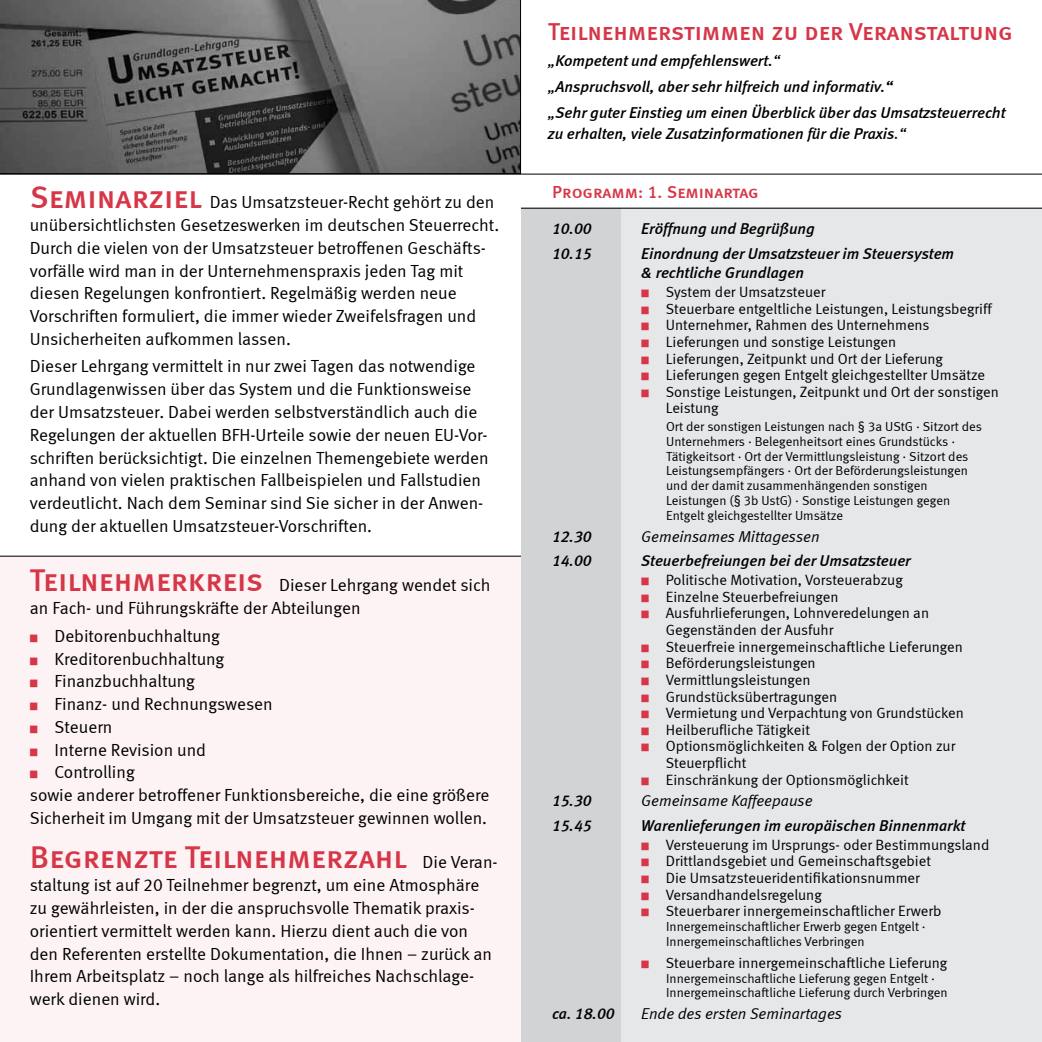
<style>
.page{position:relative;width:1042px;height:1042px;background:#fff}
.page>*{position:absolute;margin:0;border:0;box-sizing:border-box;transform-origin:0 0}
.t1{font:31.5px "Meta Medium LF Caps";color:#d63647}
.t2{font:24.5px "Meta Medium LF Caps";letter-spacing:-.005em;color:#d63647}
.t3{font:17.5px/22.8px "Meta Normal LF";color:#000}
.t4{font:17.5px "Meta Medium LF Caps";letter-spacing:-.005em;color:#d63647}
.t5{font:italic 15.75px/25.9px "Meta Medium LF";color:#000}
.t6{font:italic 15.75px "Meta Normal LF";color:#000}
.t7{font:14.88px/16.6px "Meta Normal LF";color:#000}
.t8{font:13.12px/14.9px "Meta Normal LF";color:#000}
.s1{font-family:"Meta Medium LF Caps";font-size:31.5px;color:#d63647}
.s2{color:#d63647}
.s3{font-family:"Meta Normal LF";font-size:17.5px;color:#000}
.s4{font-family:"Meta Normal LF"}
</style>
<div class="page">
<div style="left:521px;top:208px;width:521px;height:834px;background:#e6e7e8"></div>
<div style="left:521px;top:208px;width:99px;height:834px;background:#d1d3d4"></div>
<div style="left:0;top:556px;width:521px;height:486px;background:#fdf3f4"></div>
<svg style="left:0;top:0;width:521px;height:174px;background:#636363"></svg>
<hr style="left:0;top:174px;width:1042px;height:1px;background:#000">
<hr style="left:521px;top:208px;width:521px;height:1px;background:#000">
<hr style="left:1041px;top:209px;width:1px;height:833px;background:#d1d3d4">
<hr style="left:0;top:556px;width:521px;height:1px;background:#000">
<p class="t3" style="left:30px;top:191px;width:471px"><span class="s1">Seminarziel</span> Das Umsatzsteuer-Recht gehört zu den unübersichtlichsten Gesetzeswerken im deutschen Steuerrecht.<br>Durch die vielen von der Umsatzsteuer betroffenen Geschäfts&shy;vorfälle wird man in der Unternehmenspraxis jeden Tag mit diesen Regelungen konfrontiert. Regelmäßig werden neue Vorschriften formuliert, die immer wieder Zweifelsfragen und Unsicherheiten aufkommen lassen.</p>
<p class="t3" style="left:30px;top:355px;width:460px">Dieser Lehrgang vermittelt in nur zwei Tagen das notwendige Grundlagenwissen über das System und die Funktionsweise der Umsatzsteuer. Dabei werden selbstverständlich auch die Regelungen der aktuellen BFH-Urteile sowie der neuen EU-Vor&shy;schriften berücksichtigt. Die einzelnen Themengebiete werden anhand von vielen praktischen Fallbeispielen und Fallstudien verdeutlicht. Nach dem Seminar sind Sie sicher in der Anwen&shy;dung der aktuellen Umsatzsteuer-Vorschriften.</p>
<p class="t3" style="left:30px;top:574px;width:462px"><span class="s1">Teilnehmerkreis</span> Dieser Lehrgang wendet sich an Fach- und Führungskräfte der Abteilungen</p>
<p class="t3" style="left:30px;top:624px;width:192px"><span class="s2">■</span> Debitorenbuchhaltung</p>
<p class="t3" style="left:30px;top:647px;width:196px"><span class="s2">■</span> Kreditorenbuchhaltung</p>
<p class="t3" style="left:30px;top:669px;width:167px"><span class="s2">■</span> Finanzbuchhaltung</p>
<p class="t3" style="left:30px;top:692px;width:244px"><span class="s2">■</span> Finanz- und Rechnungswesen</p>
<p class="t3" style="left:30px;top:715px;width:84px"><span class="s2">■</span> Steuern</p>
<p class="t3" style="left:30px;top:738px;width:178px"><span class="s2">■</span> Interne Revision und</p>
<p class="t3" style="left:30px;top:760px;width:461px"><span class="s2">■</span> Controlling<br>sowie anderer betroffener Funktionsbereiche, die eine größere<br>Sicherheit im Umgang mit der Umsatzsteuer gewinnen wollen.</p>
<h1 class="t1" style="left:30px;top:839px;width:468px">Begrenzte Teilnehmerzahl <span class="s3">Die Veran-</span></h1>
<p class="t3" style="left:30px;top:873px;width:464px">staltung ist auf 20 Teilnehmer begrenzt, um eine Atmosphäre zu gewährleisten, in der die anspruchsvolle Thematik praxis&shy;orientiert vermittelt werden kann. Hierzu dient auch die von den Referenten erstellte Dokumentation, die Ihnen – zurück an Ihrem Arbeitsplatz – noch lange als hilfreiches Nachschlage&shy;werk dienen wird.</p>
<h2 class="t2" style="left:548px;top:18px;width:466px">Teilnehmerstimmen zu der Veranstaltung</h2>
<p class="t5" style="left:548px;top:48px;width:459px"><span class="s4">„</span>Kompetent und empfehlenswert.<span class="s4">“<br>„</span>Anspruchsvoll, aber sehr hilfreich und informativ.“<br><span class="s4">„</span>Sehr guter Einstieg um einen Überblick über das Umsatzsteuerrecht</p>
<p class="t5" style="left:548px;top:120px;width:359px">zu erhalten, viele Zusatzinformationen für die Praxis<span class="s4">.“</span></p>
<p class="t4" style="left:552px;top:182px;width:208px">Programm: 1. Seminartag</p>
<p class="t5" style="left:552px;top:216px;width:41px">10.00</p>
<p class="t5" style="left:641px;top:216px;width:175px">Eröffnung und Begrüßung</p>
<p class="t5" style="left:552px;top:240px;width:41px">10.15</p>
<p class="t5" style="left:641px;top:243px;width:314px;line-height:19.2px">Einordnung der Umsatzsteuer im Steuersystem &amp; rechtliche Grundlagen</p>
<p class="t7" style="left:641px;top:283px;width:186px"><span class="s2">■</span> System der Umsatzsteuer</p>
<p class="t7" style="left:641px;top:300px;width:352px"><span class="s2">■</span> Steuerbare entgeltliche Leistungen, Leistungsbegriff</p>
<p class="t7" style="left:641px;top:317px;width:290px"><span class="s2">■</span> Unternehmer, Rahmen des Unternehmens</p>
<p class="t7" style="left:641px;top:333px;width:256px"><span class="s2">■</span> Lieferungen und sonstige Leistungen</p>
<p class="t7" style="left:641px;top:350px;width:303px"><span class="s2">■</span> Lieferungen, Zeitpunkt und Ort der Lieferung</p>
<p class="t7" style="left:641px;top:366px;width:345px"><span class="s2">■</span> Lieferungen gegen Entgelt gleichgestellter Umsätze</p>
<p class="t7" style="left:666px;top:383px;width:335px;text-indent:-25px"><span class="s2">■</span> Sonstige Leistungen, Zeitpunkt und Ort der sonstigen<br>Leistung</p>
<p class="t8" style="left:666px;top:419px;width:317px">Ort der sonstigen Leistungen nach § 3a UStG · Sitzort des Unternehmers · Belegenheitsort eines Grundstücks · Tätigkeitsort · Ort der Vermittlungsleistung · Sitzort des Leistungsempfängers · Ort der Beförderungsleistungen und der damit zusammenhängenden sonstigen Leistungen (§ 3b UstG) · Sonstige Leistungen gegen Entgelt gleichgestellter Umsätze</p>
<p class="t5" style="left:552px;top:523px;width:41px">12.30</p>
<p class="t6" style="left:641px;top:527px;width:180px">Gemeinsames Mittagessen</p>
<p class="t5" style="left:552px;top:547px;width:41px">14.00</p>
<p class="t5" style="left:641px;top:547px;width:271px">Steuerbefreiungen bei der Umsatzsteuer</p>
<p class="t7" style="left:641px;top:571px;width:263px"><span class="s2">■</span> Politische Motivation, Vorsteuerabzug</p>
<p class="t7" style="left:641px;top:588px;width:199px"><span class="s2">■</span> Einzelne Steuerbefreiungen</p>
<p class="t7" style="left:666px;top:605px;width:265px;text-indent:-25px"><span class="s2">■</span> Ausfuhrlieferungen, Lohnveredelungen an<br>Gegenständen der Ausfuhr</p>
<p class="t7" style="left:641px;top:638px;width:323px"><span class="s2">■</span> Steuerfreie innergemeinschaftliche Lieferungen</p>
<p class="t7" style="left:641px;top:655px;width:176px"><span class="s2">■</span> Beförderungsleistungen</p>
<p class="t7" style="left:641px;top:671px;width:171px"><span class="s2">■</span> Vermittlungsleistungen</p>
<p class="t7" style="left:641px;top:688px;width:197px"><span class="s2">■</span> Grundstücksübertragungen</p>
<p class="t7" style="left:641px;top:704px;width:324px"><span class="s2">■</span> Vermietung und Verpachtung von Grundstücken</p>
<p class="t7" style="left:641px;top:721px;width:170px"><span class="s2">■</span> Heilberufliche Tätigkeit</p>
<p class="t7" style="left:666px;top:738px;width:291px;text-indent:-25px"><span class="s2">■</span> Optionsmöglichkeiten &amp; Folgen der Option zur<br>Steuerpflicht</p>
<p class="t7" style="left:641px;top:771px;width:269px"><span class="s2">■</span> Einschränkung der Optionsmöglichkeit</p>
<p class="t5" style="left:552px;top:788px;width:41px">15.30</p>
<p class="t6" style="left:641px;top:792px;width:173px">Gemeinsame Kaffeepause</p>
<p class="t5" style="left:552px;top:812px;width:41px">15.45</p>
<p class="t5" style="left:641px;top:812px;width:325px">Warenlieferungen im europäischen Binnenmarkt</p>
<p class="t7" style="left:641px;top:836px;width:349px"><span class="s2">■</span> Versteuerung im Ursprungs- oder Bestimmungsland</p>
<p class="t7" style="left:641px;top:853px;width:291px"><span class="s2">■</span> Drittlandsgebiet und Gemeinschaftsgebiet</p>
<p class="t7" style="left:641px;top:869px;width:280px"><span class="s2">■</span> Die Umsatzsteueridentifikationsnummer</p>
<p class="t7" style="left:641px;top:886px;width:182px"><span class="s2">■</span> Versandhandelsregelung</p>
<p class="t7" style="left:641px;top:902px;width:302px"><span class="s2">■</span> Steuerbarer innergemeinschaftlicher Erwerb</p>
<p class="t8" style="left:666px;top:919px;width:261px">Innergemeinschaftlicher Erwerb gegen Entgelt ·<br>Innergemeinschaftliches Verbringen</p>
<p class="t7" style="left:641px;top:954px;width:307px"><span class="s2">■</span> Steuerbare innergemeinschaftliche Lieferung</p>
<p class="t8" style="left:666px;top:970px;width:283px">Innergemeinschaftliche Lieferung gegen Entgelt ·<br>Innergemeinschaftliche Lieferung durch Verbringen</p>
<p class="t5" style="left:552px;top:1000px;width:64px">ca. 18.00</p>
<p class="t6" style="left:641px;top:1004px;width:202px">Ende des ersten Seminartages</p>
</div>
